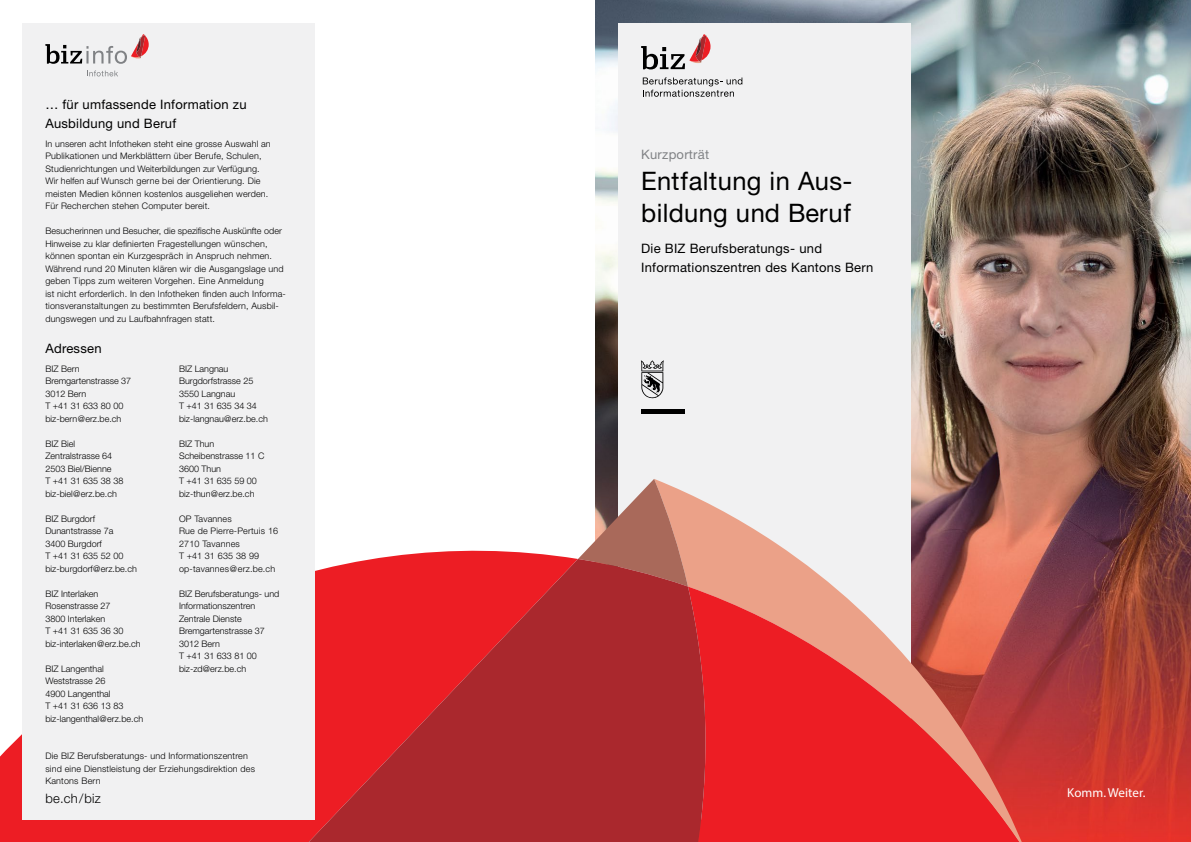
<style>
.page{position:relative;width:1191px;height:842px;background:#fff}
.page>*{position:absolute;margin:0;border:0;box-sizing:border-box;transform-origin:0 0}
.t1{font:25.5px/31.2px "Helvetica Neue LT Std";letter-spacing:.02em;color:#000}
.t2{font:13px/18.7px "Helvetica Neue LT Std";letter-spacing:.02em;color:#000}
.t3{font:13px "Myriad Pro";letter-spacing:.01em;color:#fff}
.t4{font:13px "Helvetica Neue LT Std";letter-spacing:.02em;color:#808285}
.t5{font:300 13px "Helvetica Neue LT Std";letter-spacing:.02em;color:#000}
.t6{font:300 9px/12.5px "Helvetica Neue LT Std";letter-spacing:.015em;color:#000}
</style>
<div class="page">
<img style="left:595px;top:0;width:596px;height:842px">
<div style="left:618px;top:23px;width:292px;height:796px;background:#f1f1f2"></div>
<svg style="left:688px;top:479px;width:338px;height:107px"></svg>
<svg style="left:578px;top:479px;width:110px;height:80px"></svg>
<svg style="left:22px;top:519px;width:556px;height:40px"></svg>
<svg style="left:711px;top:586px;width:315px;height:256px;background:#e34442"></svg>
<svg style="left:0;top:559px;width:711px;height:283px;background:#c62d32"></svg>
<div style="left:23px;top:23px;width:292px;height:796px;background:#f1f1f2"></div>
<svg style="left:641px;top:360px;width:23px;height:39px"></svg>
<div style="left:641px;top:409px;width:44px;height:5px;background:#000"></div>
<svg style="left:643px;top:77px;width:99px;height:20px"></svg>
<svg style="left:641px;top:34px;width:69px;height:35px"></svg>
<svg style="left:87px;top:70px;width:31px;height:6px"></svg>
<svg style="left:45px;top:34px;width:104px;height:30px"></svg>
<h2 class="t2" style="left:45px;top:95px;width:203px">… für umfassende Information zu<br>Ausbildung und Beruf</h2>
<p class="t6" style="left:45px;top:137px;width:227px">In unseren acht Infotheken steht eine grosse Auswahl an Publikationen und Merkblättern über Berufe, Schulen, Studienrichtungen und Weiterbildungen zur Verfügung.<br>Wir helfen auf Wunsch gerne bei der Orientierung. Die meisten Medien können kostenlos ausgeliehen werden.<br>Für Recherchen stehen Computer bereit.</p>
<p class="t6" style="left:45px;top:224px;width:242px">Besucherinnen und Besucher, die spezifische Auskünfte oder Hinweise zu klar definierten Fragestellungen wünschen, können spontan ein Kurzgespräch in Anspruch nehmen.<br>Während rund 20 Minuten klären wir die Ausgangslage und geben Tipps zum weiteren Vorgehen. Eine Anmeldung<br>ist nicht erforderlich. In den Infotheken finden auch Informa&shy;tionsveranstaltungen zu bestimmten Berufsfeldern, Ausbil&shy;dungswegen und zu Laufbahnfragen statt.</p>
<h2 class="t2" style="left:45px;top:339px;width:58px">Adressen</h2>
<p class="t6" style="left:45px;top:362px;width:87px">BIZ Bern<br>Bremgartenstrasse 37<br>3012 Bern<br>T +41 31 633 80 00 biz-bern@erz.be.ch</p>
<p class="t6" style="left:45px;top:437px;width:79px">BIZ Biel<br>Zentralstrasse 64<br>2503 Biel/Bienne<br>T +41 31 635 38 38 biz-biel@erz.be.ch</p>
<p class="t6" style="left:45px;top:512px;width:93px">BIZ Burgdorf<br>Dunantstrasse 7a<br>3400 Burgdorf<br>T +41 31 635 52 00 biz-burgdorf@erz.be.ch</p>
<p class="t6" style="left:45px;top:587px;width:97px">BIZ Interlaken<br>Rosenstrasse 27<br>3800 Interlaken<br>T +41 31 635 36 30 biz-interlaken@erz.be.ch</p>
<p class="t6" style="left:45px;top:662px;width:99px">BIZ Langenthal<br>Weststrasse 26<br>4900 Langenthal<br>T +41 31 636 13 83 biz-langenthal@erz.be.ch</p>
<p class="t6" style="left:179px;top:362px;width:90px">BIZ Langnau<br>Burgdorfstrasse 25<br>3550 Langnau<br>T +41 31 635 34 34 biz-langnau@erz.be.ch</p>
<p class="t6" style="left:179px;top:437px;width:87px">BIZ Thun<br>Scheibenstrasse 11 C<br>3600 Thun<br>T +41 31 635 59 00 biz-thun@erz.be.ch</p>
<p class="t6" style="left:179px;top:512px;width:101px">OP Tavannes<br>Rue de Pierre-Pertuis 16<br>2710 Tavannes<br>T +41 31 635 38 99 op-tavannes@erz.be.ch</p>
<p class="t6" style="left:179px;top:587px;width:102px">BIZ Berufsberatungs- und<br>Informationszentren<br>Zentrale Dienste<br>Bremgartenstrasse 37<br>3012 Bern<br>T +41 31 633 81 00 biz-zd@erz.be.ch</p>
<p class="t6" style="left:45px;top:749px;width:211px">Die BIZ Berufsberatungs- und Informationszentren sind eine Dienstleistung der Erziehungsdirektion des<br>Kantons Bern</p>
<h2 class="t5" style="left:45px;top:790px;width:57px">be.ch/biz</h2>
<h2 class="t4" style="left:641px;top:147px;width:70px">Kurzporträt</h2>
<h1 class="t1" style="left:641px;top:165px;width:213px">Entfaltung in Aus&shy;bildung und Beruf</h1>
<h2 class="t2" style="left:641px;top:239px;width:234px">Die BIZ Berufsberatungs- und<br>Informationszentren des Kantons Bern</h2>
<h2 class="t3" style="left:1067px;top:784px;width:80px">Komm.Weiter.</h2>
</div>
